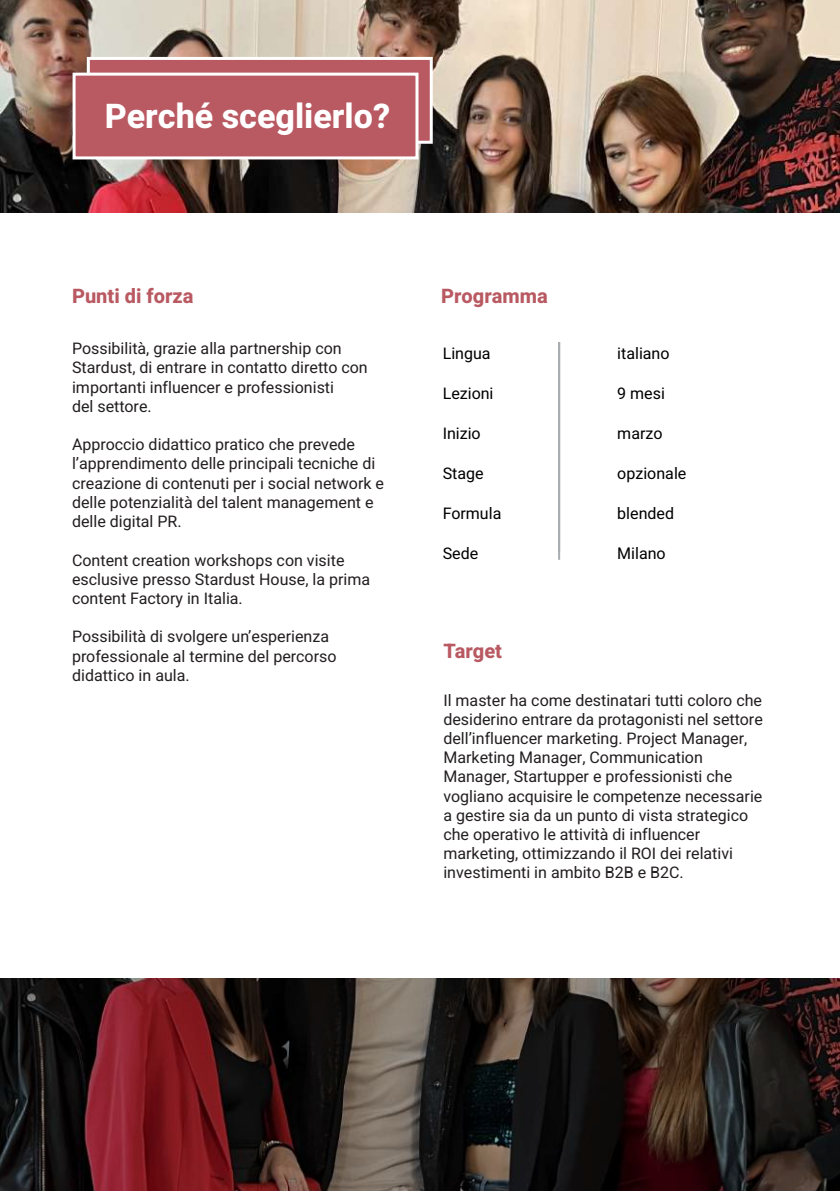
<style>
.page{position:relative;width:840px;height:1191px;background:#fff}
.page>*{position:absolute;margin:0;border:0;box-sizing:border-box;transform-origin:0 0}
.t1{font:800 34px "Heebo";color:#fff}
.t2{font:800 20px "Heebo";color:#b95962}
.t3{font:16px/19.2px "Heebo";color:#231f20}
.t4{font:16px "Heebo";color:#000}
</style>
<div class="page">
<svg style="left:0;top:978px;width:839px;height:213px;background:#36201f"></svg>
<img style="left:0;top:0;width:839px;height:213px">
<div style="left:87px;top:57px;width:345px;height:87px;background:#b95962;border:3px solid #fff"></div>
<div style="left:72px;top:73px;width:346px;height:86px;background:#b95962;border:3px solid #fff"></div>
<hr style="left:558px;top:342px;width:2px;height:218px;background:#a8adb2">
<h1 class="t1" style="left:105px;top:92px;width:287px">Perché sceglierlo?</h1>
<p class="t2" style="left:72px;top:282px;width:123px">Punti di forza</p>
<p class="t3" style="left:72px;top:339px;width:297px">Possibilità, grazie alla partnership con Stardust, di entrare in contatto diretto con importanti influencer e professionisti<br>del settore.</p>
<p class="t3" style="left:72px;top:435px;width:313px">Approccio didattico pratico che prevede l’apprendimento delle principali tecniche di creazione di contenuti per i social network e delle potenzialità del talent management e delle digital PR.</p>
<p class="t3" style="left:72px;top:550px;width:299px">Content creation workshops con visite esclusive presso Stardust House, la prima content Factory in Italia.</p>
<p class="t3" style="left:72px;top:627px;width:266px">Possibilità di svolgere un’esperienza professionale al termine del percorso didattico in aula.</p>
<p class="t2" style="left:441px;top:282px;width:108px">Programma</p>
<p class="t4" style="left:442px;top:342px;width:49px">Lingua</p>
<p class="t4" style="left:442px;top:382px;width:52px">Lezioni</p>
<p class="t4" style="left:442px;top:422px;width:40px">Inizio</p>
<p class="t4" style="left:442px;top:462px;width:42px">Stage</p>
<p class="t4" style="left:442px;top:502px;width:60px">Formula</p>
<p class="t4" style="left:442px;top:542px;width:37px">Sede</p>
<p class="t2" style="left:443px;top:636px;width:60px">Target</p>
<p class="t4" style="left:617px;top:342px;width:54px">italiano</p>
<p class="t4" style="left:617px;top:382px;width:49px">9 mesi</p>
<p class="t4" style="left:617px;top:422px;width:47px">marzo</p>
<p class="t4" style="left:617px;top:462px;width:71px">opzionale</p>
<p class="t4" style="left:617px;top:502px;width:58px">blended</p>
<p class="t4" style="left:617px;top:542px;width:50px">Milano</p>
<p class="t3" style="left:443px;top:690px;width:321px">Il master ha come destinatari tutti coloro che desiderino entrare da protagonisti nel settore dell’influencer marketing. Project Manager, Marketing Manager, Communication Manager, Startupper e professionisti che vogliano acquisire le competenze necessarie a gestire sia da un punto di vista strategico che operativo le attività di influencer marketing, ottimizzando il ROI dei relativi investimenti in ambito B2B e B2C.</p>
</div>
